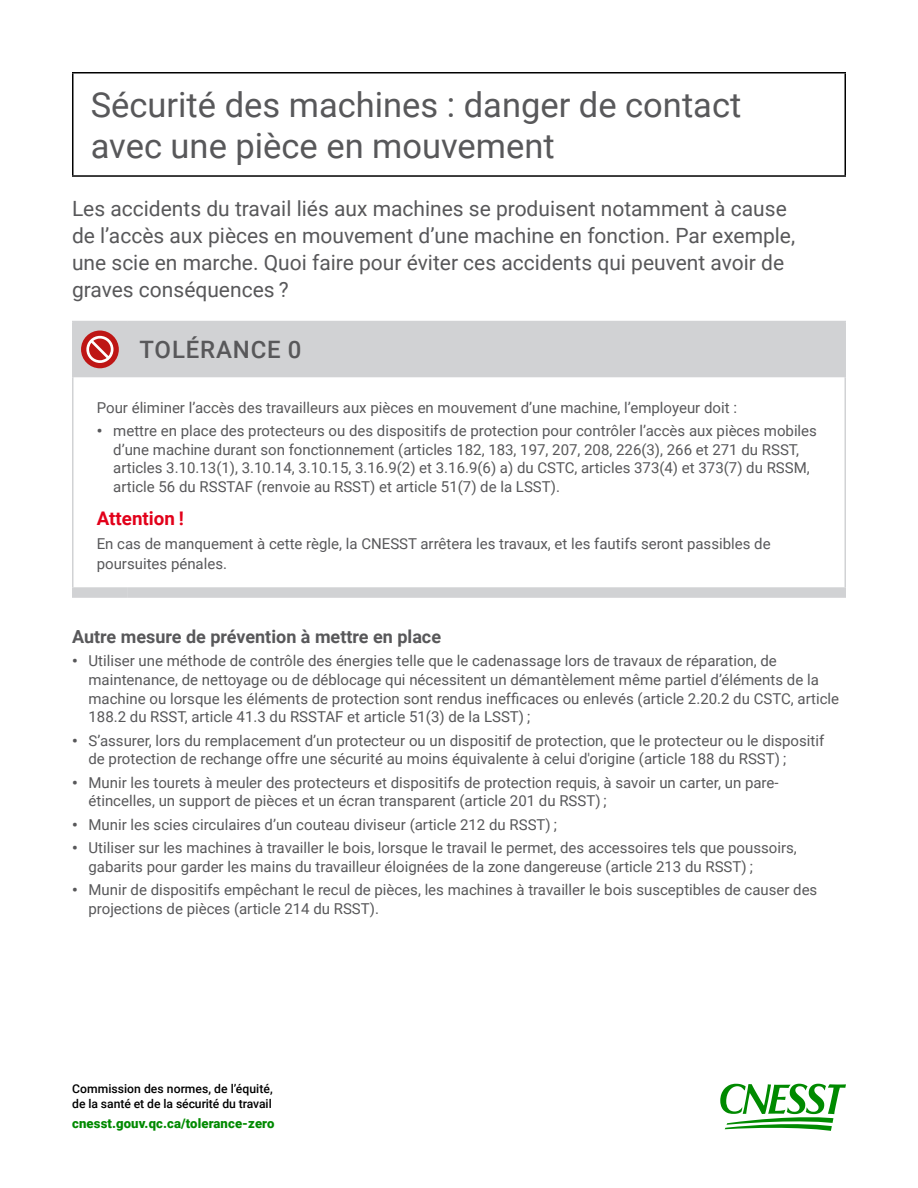
<style>
.page{position:relative;width:918px;height:1188px;background:#fff}
.page>*{position:absolute;margin:0;border:0;box-sizing:border-box;transform-origin:0 0}
.t1{font:34.5px/41.4px "Roboto";color:#58585a}
.t2{font:500 24px "Roboto";letter-spacing:.035em;color:#58585a}
.t3{font:21px/27px "Roboto";color:#58585a}
.t4{font:700 18.75px "Roboto";color:#e2001a}
.t5{font:700 18px "Roboto";color:#58585a}
.t6{font:15px/18.8px "Roboto";color:#58585a}
.t7{font:900 13.05px "Roboto";letter-spacing:.01em;color:#008a00}
.t8{font:500 12.15px/15px "Roboto";letter-spacing:-.005em;color:#000}
.s1{font-weight:900}
</style>
<div class="page">
<svg style="left:720px;top:1084px;width:126px;height:47px"></svg>
<hr style="left:72px;top:72px;width:774px;height:2px;background:#000">
<hr style="left:72px;top:73px;width:2px;height:102px;background:#000">
<hr style="left:844px;top:73px;width:2px;height:102px;background:#000">
<hr style="left:72px;top:175px;width:774px;height:2px;background:#000">
<hr style="left:72px;top:321px;width:55px;height:1px;background:#d1d2d4">
<hr style="left:72px;top:322px;width:2px;height:55px;background:#d1d2d4">
<hr style="left:127px;top:321px;width:719px;height:1px;background:#d1d2d4">
<hr style="left:844px;top:322px;width:2px;height:55px;background:#d1d2d4">
<hr style="left:72px;top:377px;width:2px;height:210px;background:#d1d2d4">
<hr style="left:844px;top:377px;width:2px;height:210px;background:#d1d2d4">
<div style="left:72px;top:587px;width:55px;height:11px;background:#d1d2d4"></div>
<div style="left:127px;top:587px;width:719px;height:11px;background:#d1d2d4"></div>
<div style="left:74px;top:322px;width:770px;height:55px;background:#d1d2d4"></div>
<h1 class="t1" style="left:91px;top:82px;width:652px">Sécurité des machines : danger de contact avec une pièce en mouvement</h1>
<p class="t3" style="left:72px;top:194px;width:725px">Les accidents du travail liés aux machines se produisent notamment à cause de l’accès aux pièces en mouvement d’une machine en fonction. Par exemple, une scie en marche. Quoi faire pour éviter ces accidents qui peuvent avoir de graves conséquences ?</p>
<h2 class="t2" style="left:140px;top:333px;width:163px">TOLÉRANCE 0</h2>
<p class="t6" style="left:97px;top:397px;width:642px">Pour éliminer l’accès des travailleurs aux pièces en mouvement d’une machine, l’employeur doit :</p>
<p class="t6" style="left:113px;top:421px;width:705px;text-indent:-16px"><span class="s1">•</span> mettre en place des protecteurs ou des dispositifs de protection pour contrôler l’accès aux pièces mobiles d’une machine durant son fonctionnement (articles 182, 183, 197, 207, 208, 226(3), 266 et 271 du RSST, articles 3.10.13(1), 3.10.14, 3.10.15, 3.16.9(2) et 3.16.9(6) a) du CSTC, articles 373(4) et 373(7) du RSSM, article 56 du RSSTAF (renvoie au RSST) et article 51(7) de la LSST).</p>
<p class="t4" style="left:97px;top:505px;width:89px">Attention !</p>
<p class="t6" style="left:97px;top:533px;width:675px;line-height:19.5px">En cas de manquement à cette règle, la CNESST arrêtera les travaux, et les fautifs seront passibles de poursuites pénales.</p>
<p class="t5" style="left:72px;top:624px;width:371px">Autre mesure de prévention à mettre en place</p>
<p class="t6" style="left:88px;top:651px;width:752px;text-indent:-16px"><span class="s1">•</span> Utiliser une méthode de contrôle des énergies telle que le cadenassage lors de travaux de réparation, de maintenance, de nettoyage ou de déblocage qui nécessitent un démantèlement même partiel d’éléments de la machine ou lorsque les éléments de protection sont rendus inefficaces ou enlevés (article 2.20.2 du CSTC, article 188.2 du RSST, article 41.3 du RSSTAF et article 51(3) de la LSST) ;</p>
<p class="t6" style="left:88px;top:730px;width:737px;text-indent:-16px"><span class="s1">•</span> S’assurer, lors du remplacement d’un protecteur ou un dispositif de protection, que le protecteur ou le dispositif de protection de rechange offre une sécurité au moins équivalente à celui d'origine (article 188 du RSST) ;</p>
<p class="t6" style="left:88px;top:772px;width:692px;text-indent:-16px"><span class="s1">•</span> Munir les tourets à meuler des protecteurs et dispositifs de protection requis, à savoir un carter, un pare&shy;étincelles, un support de pièces et un écran transparent (article 201 du RSST) ;</p>
<p class="t6" style="left:72px;top:814px;width:486px"><span class="s1">•</span> Munir les scies circulaires d’un couteau diviseur (article 212 du RSST) ;</p>
<p class="t6" style="left:88px;top:838px;width:710px;text-indent:-16px"><span class="s1">•</span> Utiliser sur les machines à travailler le bois, lorsque le travail le permet, des accessoires tels que poussoirs, gabarits pour garder les mains du travailleur éloignées de la zone dangereuse (article 213 du RSST) ;</p>
<p class="t6" style="left:88px;top:880px;width:730px;text-indent:-16px"><span class="s1">•</span> Munir de dispositifs empêchant le recul de pièces, les machines à travailler le bois susceptibles de causer des projections de pièces (article 214 du RSST).</p>
<p class="t8" style="left:72px;top:1081px;width:202px">Commission des normes, de l’équité, de la santé et de la sécurité du travail</p>
<p class="t7" style="left:72px;top:1114px;width:204px">cnesst.gouv.qc.ca/tolerance-zero</p>
</div>
